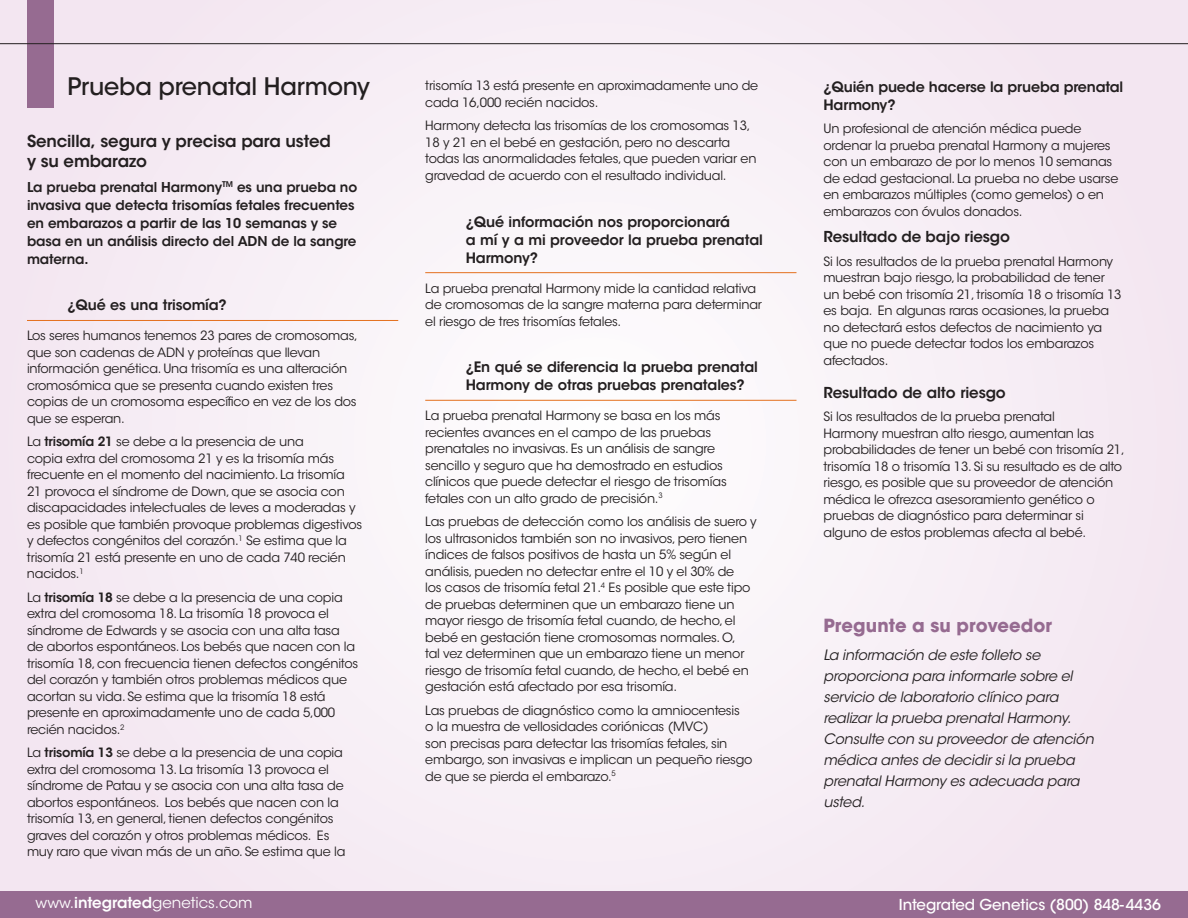
<style>
.page{position:relative;width:1188px;height:918px;background:#fff}
.page>*{position:absolute;margin:0;border:0;box-sizing:border-box;transform-origin:0 0}
.t1{font:500 24px "ITC Avant Garde Std";letter-spacing:-.01em;color:#231f20}
.t2{font:700 18px "ITC Avant Garde Std";color:#966b91}
.t3{font:600 16.5px/19.8px "ITC Avant Garde Std";letter-spacing:-.01em;color:#231f20}
.t4{font:600 15px "ITC Avant Garde Std";letter-spacing:-.01em;color:#231f20}
.t5{font:500 15px "ITC Avant Garde Std";letter-spacing:-.005em;color:#fff}
.t6{font:15px "ITC Avant Garde Std";color:#fff}
.t7{font:italic 14.25px/21px "ITC Avant Garde Std";letter-spacing:-.01em;color:#231f20}
.t8{font:600 14.25px/18px "ITC Avant Garde Std";letter-spacing:-.01em;color:#231f20}
.t9{font:600 13.5px/18px "ITC Avant Garde Std";letter-spacing:-.005em;color:#231f20}
.t10{font:12.75px/16.5px "ITC Avant Garde Std";letter-spacing:-.015em;color:#231f20}
.s1{font-weight:600}
</style>
<div class="page">
<div style="left:0;top:0;width:1188px;height:897px;background:#f7eef5"></div>
<div style="left:27px;top:0;width:27px;height:108px;background:#966b91"></div>
<hr style="left:425px;top:272px;width:371px;height:1px;background:#e4701e">
<hr style="left:425px;top:400px;width:371px;height:1px;background:#e4701e">
<hr style="left:27px;top:320px;width:371px;height:1px;background:#e4701e">
<hr style="left:0;top:43px;width:1188px;height:1px;background:#231f20">
<div style="left:0;top:891px;width:1188px;height:27px;background:#966b91"></div>
<h1 class="t1" style="left:68px;top:71px;width:304px">Prueba prenatal Harmony</h1>
<p class="t10" style="left:425px;top:78px;width:334px">trisomía 13 está presente en aproximadamente uno de cada 16,000 recién nacidos.</p>
<p class="t10" style="left:425px;top:118px;width:333px">Harmony detecta las trisomías de los cromosomas 13, 18 y 21 en el bebé en gestación, pero no descarta todas las anormalidades fetales, que pueden variar en gravedad de acuerdo con el resultado individual.</p>
<p class="t8" style="left:466px;top:212px;width:299px">¿Qué información nos proporcionará<br>a mí y a mi proveedor la prueba prenatal<br>Harmony?</p>
<p class="t10" style="left:425px;top:280px;width:338px">La prueba prenatal Harmony mide la cantidad relativa de cromosomas de la sangre materna para determinar el riesgo de tres trisomías fetales.</p>
<p class="t8" style="left:466px;top:358px;width:294px">¿En qué se diferencia la prueba prenatal<br>Harmony de otras pruebas prenatales?</p>
<p class="t10" style="left:425px;top:408px;width:303px">La prueba prenatal Harmony se basa en los más recientes avances en el campo de las pruebas prenatales no invasivas. Es un análisis de sangre sencillo y seguro que ha demostrado en estudios clínicos que puede detectar el riesgo de trisomías fetales con un alto grado de precisión.<sup>3</sup></p>
<p class="t10" style="left:425px;top:514px;width:333px">Las pruebas de detección como los análisis de suero y los ultrasonidos también son no invasivos, pero tienen índices de falsos positivos de hasta un 5% según el análisis, pueden no detectar entre el 10 y el 30% de<br>los casos de trisomía fetal 21.<sup>4</sup> Es posible que este tipo de pruebas determinen que un embarazo tiene un mayor riesgo de trisomía fetal cuando, de hecho, el bebé en gestación tiene cromosomas normales. O,<br>tal vez determinen que un embarazo tiene un menor riesgo de trisomía fetal cuando, de hecho, el bebé en gestación está afectado por esa trisomía.</p>
<p class="t10" style="left:425px;top:702px;width:329px">Las pruebas de diagnóstico como la amniocentesis<br>o la muestra de vellosidades coriónicas (MVC)<br>son precisas para detectar las trisomías fetales, sin embargo, son invasivas e implican un pequeño riesgo de que se pierda el embarazo.<sup>5</sup></p>
<p class="t3" style="left:27px;top:131px;width:305px">Sencilla, segura y precisa para usted y su embarazo</p>
<p class="t9" style="left:27px;top:178px;width:332px">La prueba prenatal Harmony<sup>TM</sup> es una prueba no invasiva que detecta trisomías fetales frecuentes en embarazos a partir de las 10 semanas y se basa en un análisis directo del ADN de la sangre materna.</p>
<p class="t8" style="left:68px;top:296px;width:161px">¿Qué es una trisomía?</p>
<p class="t10" style="left:27px;top:328px;width:332px">Los seres humanos tenemos 23 pares de cromosomas, que son cadenas de ADN y proteínas que llevan información genética. Una trisomía es una alteración cromosómica que se presenta cuando existen tres copias de un cromosoma específico en vez de los dos que se esperan.</p>
<p class="t10" style="left:27px;top:434px;width:337px">La <span class="s1">trisomía 21</span> se debe a la presencia de una<br>copia extra del cromosoma 21 y es la trisomía más frecuente en el momento del nacimiento. La trisomía 21 provoca el síndrome de Down, que se asocia con discapacidades intelectuales de leves a moderadas y es posible que también provoque problemas digestivos y defectos congénitos del corazón.<sup>1</sup> Se estima que la trisomía 21 está presente en uno de cada 740 recién nacidos.<sup>1</sup></p>
<p class="t10" style="left:27px;top:589px;width:333px">La <span class="s1">trisomía 18</span> se debe a la presencia de una copia extra del cromosoma 18. La trisomía 18 provoca el síndrome de Edwards y se asocia con una alta tasa de abortos espontáneos. Los bebés que nacen con la trisomía 18, con frecuencia tienen defectos congénitos del corazón y también otros problemas médicos que acortan su vida. Se estima que la trisomía 18 está presente en aproximadamente uno de cada 5,000 recién nacidos.<sup>2</sup></p>
<p class="t10" style="left:27px;top:745px;width:320px">La <span class="s1">trisomía 13</span> se debe a la presencia de una copia extra del cromosoma 13. La trisomía 13 provoca el síndrome de Patau y se asocia con una alta tasa de abortos espontáneos. Los bebés que nacen con la trisomía 13, en general, tienen defectos congénitos graves del corazón y otros problemas médicos. Es muy raro que vivan más de un año. Se estima que la</p>
<p class="t8" style="left:824px;top:77px;width:301px">¿Quién puede hacerse la prueba prenatal<br>Harmony?</p>
<p class="t10" style="left:824px;top:120px;width:296px">Un profesional de atención médica puede ordenar la prueba prenatal Harmony a mujeres con un embarazo de por lo menos 10 semanas de edad gestacional. La prueba no debe usarse en embarazos múltiples (como gemelos) o en embarazos con óvulos donados.</p>
<p class="t4" style="left:824px;top:227px;width:188px">Resultado de bajo riesgo</p>
<p class="t10" style="left:824px;top:253px;width:300px">Si los resultados de la prueba prenatal Harmony muestran bajo riesgo, la probabilidad de tener un bebé con trisomía 21, trisomía 18 o trisomía 13 es baja. En algunas raras ocasiones, la prueba no detectará estos defectos de nacimiento ya que no puede detectar todos los embarazos afectados.</p>
<p class="t4" style="left:824px;top:383px;width:184px">Resultado de alto riesgo</p>
<p class="t10" style="left:824px;top:408px;width:303px">Si los resultados de la prueba prenatal<br>Harmony muestran alto riesgo, aumentan las probabilidades de tener un bebé con trisomía 21, trisomía 18 o trisomía 13. Si su resultado es de alto riesgo, es posible que su proveedor de atención médica le ofrezca asesoramiento genético o pruebas de diagnóstico para determinar si alguno de estos problemas afecta al bebé.</p>
<h2 class="t2" style="left:824px;top:614px;width:230px">Pregunte a su proveedor</h2>
<p class="t7" style="left:824px;top:645px;width:272px">La información de este folleto se proporciona para informarle sobre el servicio de laboratorio clínico para realizar la prueba prenatal Harmony.<br>Consulte con su proveedor de atención médica antes de decidir si la prueba prenatal Harmony es adecuada para usted.</p>
<p class="t6" style="left:36px;top:894px;width:219px">www.<span class="s1">integrated</span>genetics.com</p>
<p class="t5" style="left:899px;top:895px;width:264px">Integrated Genetics (800) 848-4436</p>
</div>
